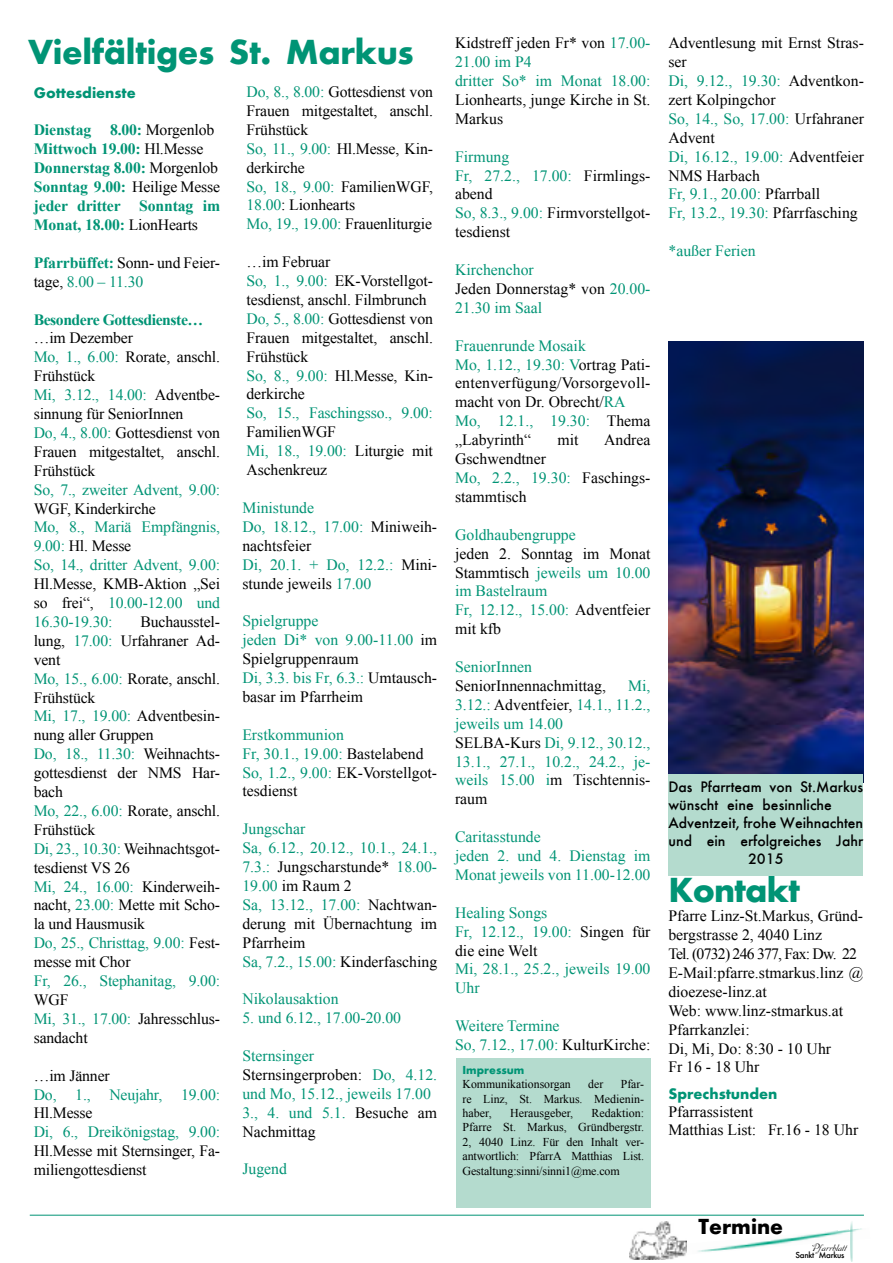
<style>
.page{position:relative;width:893px;height:1263px;background:#fff}
.page>*{position:absolute;margin:0;border:0;box-sizing:border-box;transform-origin:0 0}
.t1{font:700 36px "Futura";letter-spacing:-.01em;color:#009475}
.t2{font:700 22.5px "Futura";color:#000}
.t3{font:15.75px/18.9px "Times New Roman";letter-spacing:-.01em;color:#000}
.t4{font:15.75px/18.9px "Times New Roman";color:#009475}
.t5{font:700 15.75px/18.9px "Times New Roman";letter-spacing:-.01em;color:#009475}
.t6{font:15.75px "Futura";color:#000}
.t7{font:700 15.75px "Futura";color:#009475}
.t8{font:700 15.75px "Times New Roman";letter-spacing:-.03em;color:#009475}
.t9{font:12px/14.4px "Times New Roman";color:#000;text-align:justify}
.t10{font:700 12px "Futura";color:#009475}
.t11{font:10.5px "Dobkin Script";color:#000}
.t12{font:9px "Futura";letter-spacing:-.03em;color:#000}
.s1{font-weight:400;color:#000}
.s2{font-weight:700;color:#009475}
.s3{color:#009475}
.s4{color:#000}
</style>
<div class="page">
<hr style="left:30px;top:1215px;width:834px;height:1px;background:#009475">
<img style="left:698px;top:1228px;width:164px;height:24px">
<hr style="left:851px;top:1221px;width:2px;height:40px;background:#009475;border-radius:50%">
<div style="left:850px;top:1220px;width:3px;height:42px;border:2px solid #009475;border-radius:50%"></div>
<img style="left:630px;top:1222px;width:57px;height:37px">
<div style="left:456px;top:1059px;width:194px;height:149px;background:#b4dbce"></div>
<img style="left:668px;top:342px;width:195px;height:432px">
<div style="left:668px;top:774px;width:195px;height:102px;background:#b4dbce"></div>
<h1 class="t1" style="left:28px;top:30px;width:387px">Vielfältiges St. Markus</h1>
<p class="t7" style="left:34px;top:83px;width:104px">Gottesdienste</p>
<p class="t5" style="left:34px;top:120px;width:188px">Dienstag 8.00: <span class="s1">Morgenlob<br></span>Mittwoch 19.00: <span class="s1">Hl.Messe<br></span>Donnerstag 8.00: <span class="s1">Morgenlob<br></span>Sonntag 9.00: <span class="s1">Heilige Messe </span>jeder dritter Sonntag im<br>Monat, 18.00: <span class="s1">LionHearts</span></p>
<p class="t3" style="left:34px;top:253px;width:188px"><span class="s2">Pfarrbüffet:</span> Sonn- und Feier&shy;tage, <span class="s3">8.00 – 11.30</span></p>
<p class="t8" style="left:34px;top:308px;width:171px">Besondere Gottesdienste…</p>
<p class="t3" style="left:34px;top:328px;width:188px">…im Dezember<br><span class="s3">Mo, 1., 6.00:</span> Rorate, anschl.<br>Frühstück<br><span class="s3">Mi, 3.12., 14.00:</span> Adventbe&shy;sinnung für SeniorInnen<br><span class="s3">Do, 4., 8.00:</span> Gottesdienst von<br>Frauen mitgestaltet, anschl.<br>Frühstück</p>
<p class="t4" style="left:34px;top:480px;width:188px">So, 7., zweiter Advent, 9.00:</p>
<p class="t3" style="left:34px;top:499px;width:124px">WGF, Kinderkirche</p>
<p class="t4" style="left:34px;top:517px;width:188px">Mo, 8., Mariä Empfängnis,<br>9.00: <span class="s4">Hl. Messe<br></span>So, 14., dritter Advent, 9.00:</p>
<p class="t3" style="left:34px;top:574px;width:188px;text-align:justify">Hl.Messe, KMB-Aktion „Sei so frei“, <span class="s3">10.00-12.00 und 16.30-19.30:</span></p>
<p class="t3" style="left:247px;top:82px;width:188px"><span class="s3">Do, 8., 8.00:</span> Gottesdienst von<br>Frauen mitgestaltet, anschl.<br>Frühstück<br><span class="s3">So, 11., 9.00:</span> Hl.Messe, Kin&shy;derkirche<br><span class="s3">So, 18., 9.00:</span> FamilienWGF,<br><span class="s3">18.00</span>: Lionhearts<br><span class="s3">Mo, 19., 19.00:</span> Frauenliturgie</p>
<p class="t3" style="left:247px;top:252px;width:188px">…im Februar<br><span class="s3">So, 1., 9.00:</span> EK-Vorstellgot&shy;tesdienst, anschl. Filmbrunch<br><span class="s3">Do, 5., 8.00:</span> Gottesdienst von<br>Frauen mitgestaltet, anschl.<br>Frühstück<br><span class="s3">So, 8., 9.00:</span> Hl.Messe, Kin&shy;derkirche</p>
<p class="t4" style="left:247px;top:403px;width:188px">So, 15., Faschingsso., 9.00:</p>
<p class="t3" style="left:247px;top:422px;width:188px">FamilienWGF<br><span class="s3">Mi, 18., 19.00:</span> Liturgie mit<br>Aschenkreuz</p>
<p class="t4" style="left:242px;top:498px;width:196px">Ministunde<br>Do, 18.12., 17.00: <span class="s4">Miniweih&shy;nachtsfeier<br></span>Di, 20.1. + Do, 12.2.: <span class="s4">Mini&shy;stunde jeweils</span> 17.00</p>
<p class="t4" style="left:242px;top:611px;width:196px">Spielgruppe<br>jeden Di* von 9.00-11.00 <span class="s4">im<br>Spielgruppenraum<br></span>Di, 3.3. bis Fr, 6.3.: <span class="s4">Umtausch&shy;basar im Pfarrheim</span></p>
<p class="t4" style="left:242px;top:725px;width:196px">Erstkommunion<br>Fr, 30.1., 19.00: <span class="s4">Bastelabend<br></span>So, 1.2., 9.00: <span class="s4">EK-Vorstellgot&shy;tesdienst</span></p>
<p class="t4" style="left:242px;top:819px;width:196px">Jungschar<br>Sa, 6.12., 20.12., 10.1., 24.1.,<br>7.3.: <span class="s4">Jungscharstunde*</span> 18.00-<br>19.00 <span class="s4">im Raum 2<br></span>Sa, 13.12., 17.00: <span class="s4">Nachtwan&shy;derung mit Übernachtung im<br>Pfarrheim<br></span>Sa, 7.2., 15.00: <span class="s4">Kinderfasching</span></p>
<p class="t4" style="left:242px;top:989px;width:98px">Nikolausaktion</p>
<p class="t4" style="left:242px;top:1008px;width:160px">5. und 6.12., 17.00-20.00</p>
<p class="t4" style="left:242px;top:1046px;width:196px">Sternsinger<br><span class="s4">Sternsingerproben:</span> Do, 4.12. und Mo, 15.12., jeweils 17.00<br>3., 4. und 5.1. <span class="s4">Besuche am<br>Nachmittag</span></p>
<p class="t4" style="left:242px;top:1159px;width:46px">Jugend</p>
<p class="t3" style="left:34px;top:612px;width:188px;text-indent:107px">Buchausstel&shy;lung, <span class="s3">17.00:</span> Urfahraner Ad&shy;vent<br><span class="s3">Mo, 15., 6.00:</span> Rorate, anschl.<br>Frühstück<br><span class="s3">Mi, 17., 19.00:</span> Adventbesin&shy;nung aller Gruppen<br><span class="s3">Do, 18., 11.30:</span> Weihnachts&shy;gottesdienst der NMS Har&shy;bach<br><span class="s3">Mo, 22., 6.00:</span> Rorate, anschl.<br>Frühstück<br><span class="s3">Di, 23., 10.30:</span> Weihnachtsgot&shy;tesdienst VS 26<br><span class="s3">Mi, 24., 16.00:</span> Kinderweih&shy;nacht, <span class="s3">23.00:</span> Mette mit Scho&shy;la und Hausmusik<br><span class="s3">Do, 25., Christtag, 9.00:</span> Fest&shy;messe mit Chor</p>
<p class="t4" style="left:34px;top:971px;width:188px">Fr, 26., Stephanitag, 9.00:</p>
<p class="t3" style="left:34px;top:990px;width:188px">WGF<br><span class="s3">Mi, 31., 17.00:</span> Jahresschlus&shy;sandacht</p>
<p class="t3" style="left:34px;top:1066px;width:78px">…im Jänner</p>
<p class="t4" style="left:34px;top:1084px;width:188px">Do, 1., Neujahr, 19.00:</p>
<p class="t3" style="left:34px;top:1103px;width:60px">Hl.Messe</p>
<p class="t4" style="left:34px;top:1122px;width:188px">Di, 6., Dreikönigstag, 9.00:</p>
<p class="t3" style="left:34px;top:1141px;width:188px">Hl.Messe mit Sternsinger, Fa&shy;miliengottesdienst</p>
<p class="t4" style="left:455px;top:33px;width:197px"><span class="s4">Kidstreff jeden Fr* von</span> 17.00-<br>21.00 im P4<br>dritter So* im Monat 18.00:</p>
<p class="t3" style="left:455px;top:90px;width:197px">Lionhearts, junge Kirche in St.<br>Markus</p>
<p class="t3" style="left:455px;top:147px;width:197px"><span class="s3">Firmung<br>Fr, 27.2., 17.00:</span> Firmlings&shy;abend<br><span class="s3">So, 8.3., 9.00:</span> Firmvorstellgot&shy;tesdienst</p>
<p class="t4" style="left:455px;top:260px;width:197px">Kirchenchor<br><span class="s4">Jeden Donnerstag* von</span> 20.00-<br>21.30 im Saal</p>
<p class="t3" style="left:455px;top:336px;width:197px"><span class="s3">Frauenrunde Mosaik<br>Mo, 1.12., 19.30: V</span>ortrag Pati&shy;entenverfügung/Vorsorgevoll&shy;macht von Dr. Obrecht/<span class="s3">RA<br>Mo, 12.1., 19.30:</span> Thema „Labyrinth“</p>
<p class="t3" style="left:558px;top:430px;width:23px">mit</p>
<p class="t3" style="left:604px;top:430px;width:48px">Andrea</p>
<p class="t3" style="left:455px;top:449px;width:197px">Gschwendtner<br><span class="s3">Mo, 2.2., 19.30:</span> Faschings&shy;stammtisch</p>
<p class="t4" style="left:455px;top:525px;width:122px">Goldhaubengruppe</p>
<p class="t3" style="left:455px;top:544px;width:197px">jeden 2. Sonntag im Monat<br>Stammtisch <span class="s3">jeweils um 10.00 im Bastelraum<br>Fr, 12.12., 15.00:</span> Adventfeier mit kfb</p>
<p class="t4" style="left:455px;top:657px;width:78px">SeniorInnen</p>
<p class="t3" style="left:455px;top:676px;width:152px">SeniorInnennachmittag,</p>
<p class="t4" style="left:455px;top:676px;width:197px;text-indent:173px">Mi,<br>3.12.: <span class="s4">Adventfeier,</span> 14.1., 11.2., jeweils um 14.00<br><span class="s4">SELBA-Kurs</span> Di, 9.12., 30.12.,<br>13.1., 27.1., 10.2., 24.2., je&shy;weils 15.00 i<span class="s4">m Tischtennis&shy;raum</span></p>
<p class="t4" style="left:455px;top:827px;width:197px">Caritasstunde<br>jeden 2. und 4. Dienstag im<br>Monat jeweils von 11.00-12.00</p>
<p class="t4" style="left:455px;top:903px;width:197px">Healing Songs<br>Fr, 12.12., 19.00: <span class="s4">Singen für die eine Welt</span></p>
<p class="t4" style="left:455px;top:959px;width:197px">Mi, 28.1., 25.2., jeweils 19.00<br>Uhr</p>
<p class="t4" style="left:455px;top:1016px;width:197px">Weitere Termine<br>So, 7.12., 17.00: <span class="s4">KulturKirche:</span></p>
<p class="t10" style="left:463px;top:1063px;width:63px">Impressum</p>
<p class="t9" style="left:463px;top:1077px;width:110px">Kommunikationsorgan</p>
<p class="t9" style="left:588px;top:1077px;width:17px">der</p>
<p class="t9" style="left:463px;top:1077px;width:183px;text-indent:158px">Pfar&shy;re Linz, St. Markus. Medienin&shy;haber,</p>
<p class="t9" style="left:463px;top:1106px;width:183px;text-indent:129px">Redaktion:<br>Pfarre St. Markus, Gründbergstr.<br>2, 4040 Linz. Für den Inhalt ver&shy;antwortlich: PfarrA Matthias List.<br>Gestaltung:sinni/sinni1@me.com</p>
<p class="t9" style="left:510px;top:1106px;width:65px">Herausgeber,</p>
<p class="t3" style="left:668px;top:33px;width:197px">Adventlesung mit Ernst Stras&shy;ser<br><span class="s3">Di, 9.12., 19.30:</span> Adventkon&shy;zert Kolpingchor<br><span class="s3">So, 14., So, 17.00:</span> Urfahraner<br>Advent<br><span class="s3">Di, 16.12., 19.00:</span> Adventfeier<br>NMS Harbach<br><span class="s3">Fr, 9.1., 20.00:</span> Pfarrball<br><span class="s3">Fr, 13.2., 19.30:</span> Pfarrfasching</p>
<p class="t4" style="left:668px;top:241px;width:89px">*außer Ferien</p>
<p class="t6" style="left:668px;top:778px;width:196px">Das Pfarrteam von St.Markus</p>
<p class="t6" style="left:668px;top:796px;width:165px">wünscht eine besinnliche</p>
<p class="t6" style="left:668px;top:814px;width:196px">Adventzeit, frohe Weihnachten</p>
<p class="t6" style="left:668px;top:832px;width:196px">und ein erfolgreiches Jahr</p>
<p class="t6" style="left:748px;top:850px;width:37px">2015</p>
<h1 class="t1" style="left:668px;top:869px;width:133px">Kontakt</h1>
<p class="t3" style="left:668px;top:906px;width:196px">Pfarre Linz-St.Markus, Gründ&shy;bergstrasse 2, 4040 Linz<br>Tel. (0732) 246 377, Fax: Dw. 22<br>E-Mail:pfarre.stmarkus.linz @ dioezese-linz.at<br>Web: www.linz-stmarkus.at<br>Pfarrkanzlei:<br>Di, Mi, Do: 8:30 - 10 Uhr<br>Fr 16 - 18 Uhr</p>
<p class="t7" style="left:668px;top:1085px;width:111px">Sprechstunden</p>
<p class="t3" style="left:668px;top:1103px;width:191px;line-height:18px">Pfarrassistent<br>Matthias List: Fr.16 - 18 Uhr</p>
<h2 class="t2" style="left:699px;top:1214px;width:86px">Termine</h2>
<p class="t11" style="left:812px;top:1243px;width:36px">Pfarrblatt</p>
<p class="t12" style="left:795px;top:1249px;width:50px">Sankt Markus</p>
</div>
